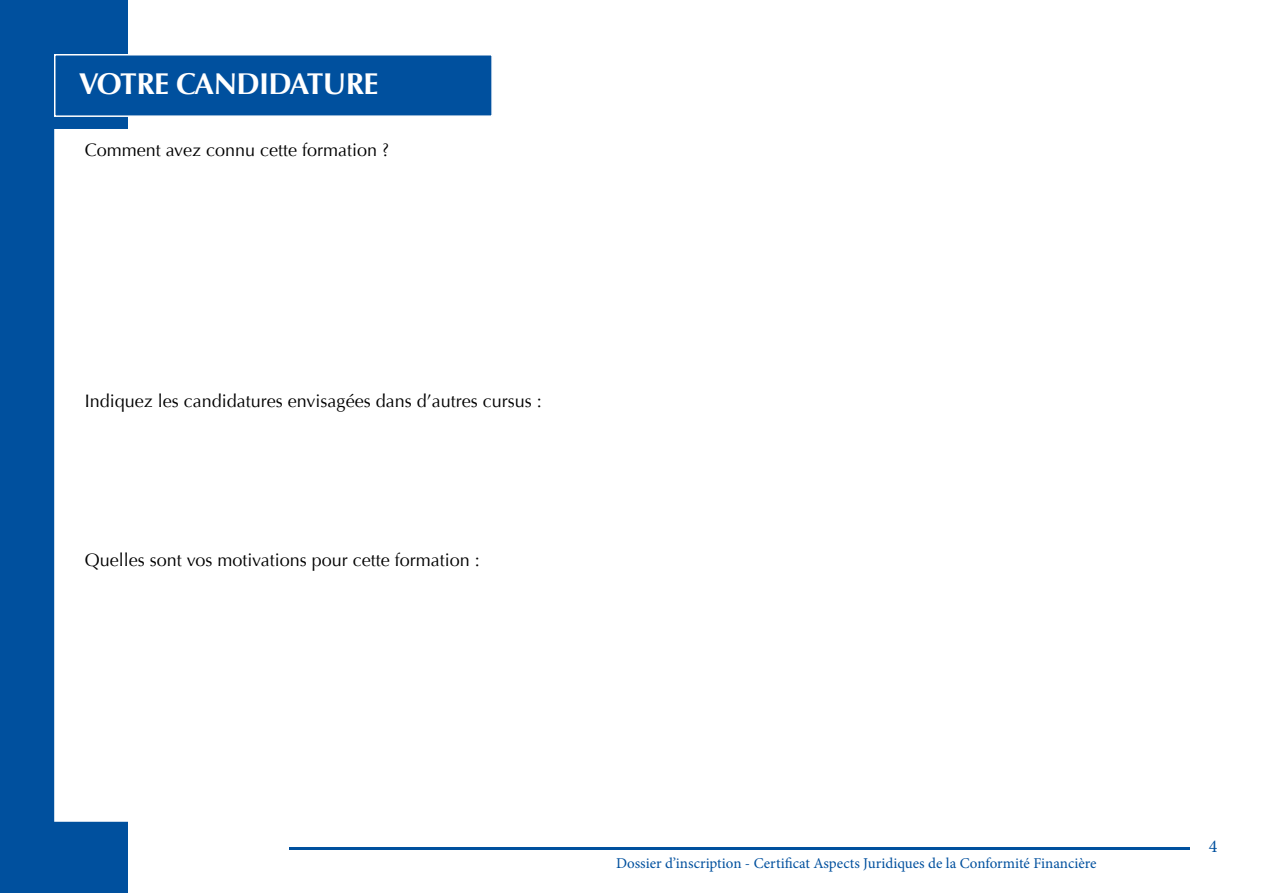
<style>
.page{position:relative;width:1263px;height:893px;background:#fff}
.page>*{position:absolute;margin:0;border:0;box-sizing:border-box;transform-origin:0 0}
.t1{font:700 30px "Optima";color:#fff}
.t2{font:18px "Optima";color:#000}
.t3{font:18px "Minion Pro";color:#00509e}
.t4{font:15px "Minion Pro";color:#00509e}
</style>
<div class="page">
<div style="left:0;top:0;width:128px;height:893px;background:#00509e"></div>
<hr style="left:289px;top:847px;width:901px;height:3px;background:#00509e">
<div style="left:54px;top:129px;width:1155px;height:693px;background:#fff"></div>
<div style="left:54px;top:54px;width:439px;height:63px;background:#00509e;border:2px solid #fff"></div>
<h1 class="t1" style="left:79px;top:67px;width:37px">VOTRE</h1>
<h1 class="t1" style="left:176px;top:67px;width:20px">CANDIDATURE</h1>
<p class="t2" style="left:85px;top:140px;width:306px">Comment avez connu cette formation ?</p>
<p class="t2" style="left:85px;top:390px;width:458px">Indiquez les candidatures envisagées dans d’autres cursus :</p>
<p class="t2" style="left:85px;top:550px;width:397px">Quelles sont vos motivations pour cette formation :</p>
<p class="t4" style="left:616px;top:853px;width:482px">Dossier d’inscription - Certificat Aspects Juridiques de la Conformité Financière</p>
<p class="t3" style="left:1209px;top:834px;width:10px">4</p>
</div>
